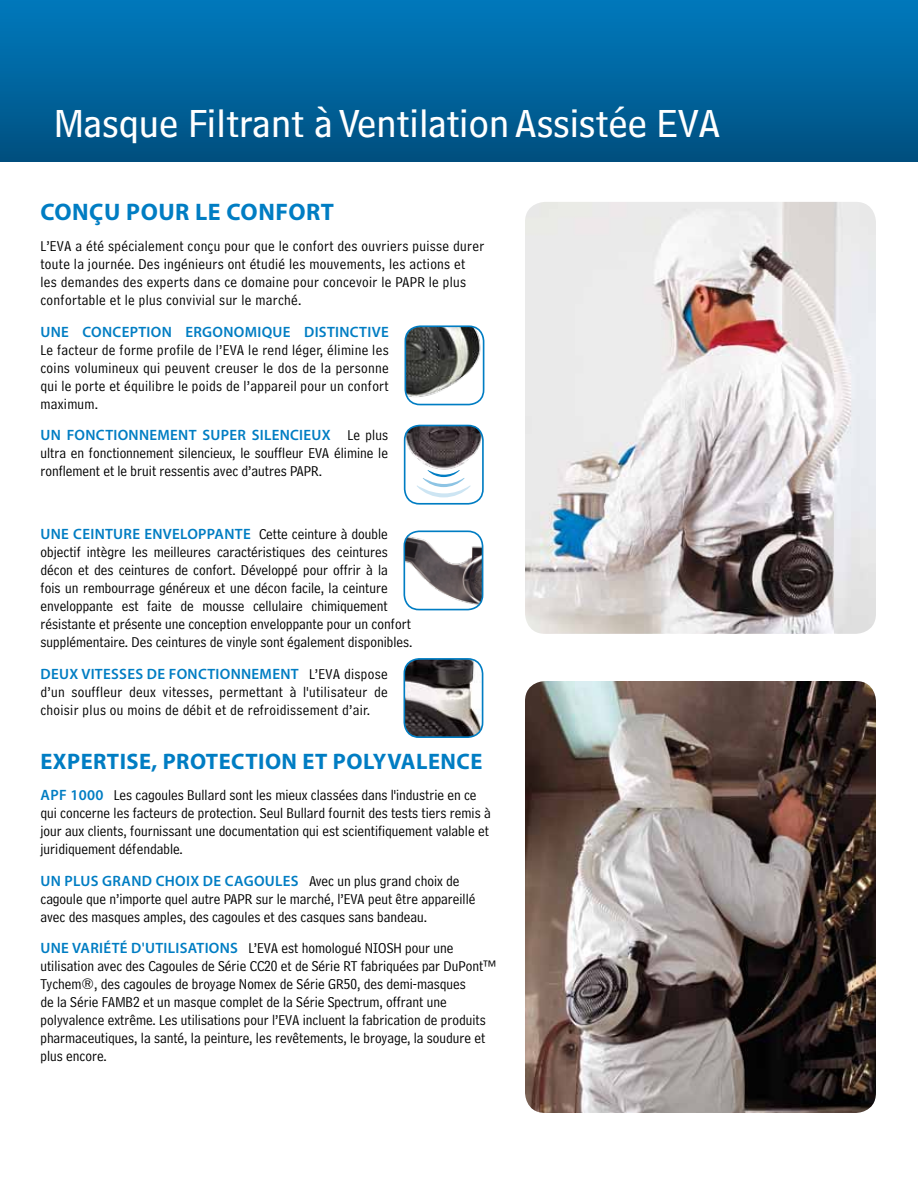
<style>
.page{position:relative;width:918px;height:1188px;background:#fff}
.page>*{position:absolute;margin:0;border:0;box-sizing:border-box;transform-origin:0 0}
.t1{font:40.5px "Bell Centennial Sub Caption";color:#fff}
.t2{font:700 24px "Myriad Pro";letter-spacing:.02em;color:#007dc3}
.t3{font:700 22.5px "Myriad Pro";letter-spacing:.02em;color:#007dc3}
.t4{font:15px/18px "Bell Centennial Address";color:#000}
.t5{font:15px/18px "Bell Centennial Address";letter-spacing:.02em;color:#000}
.t6{font:600 15px "Myriad Pro";letter-spacing:.02em;color:#007dc3}
.s1{font-family:"Bell Centennial Address";font-weight:400;color:#000}
.s2{font-family:"Myriad Pro";font-weight:600;color:#007dc3}
</style>
<div class="page">
<div style="left:0;top:0;width:918px;height:162px;background:linear-gradient(to bottom,#007abe,#005080)"></div>
<img style="left:525px;top:681px;width:351px;height:432px">
<img style="left:525px;top:202px;width:351px;height:432px">
<img style="left:405px;top:327px;width:79px;height:75px">
<div style="left:405px;top:325px;width:79px;height:80px;border:2px solid #007dc3;border-radius:15px"></div>
<svg style="left:417px;top:470px;width:54px;height:27px"></svg>
<img style="left:405px;top:426px;width:77px;height:44px">
<div style="left:404px;top:425px;width:80px;height:80px;border:2px solid #007dc3;border-radius:15px"></div>
<img style="left:404px;top:532px;width:79px;height:77px">
<div style="left:404px;top:530px;width:79px;height:80px;border:2px solid #007dc3;border-radius:15px"></div>
<img style="left:404px;top:659px;width:79px;height:78px">
<div style="left:404px;top:658px;width:79px;height:80px;border:2px solid #007dc3;border-radius:15px"></div>
<h1 class="t1" style="left:54px;top:99px;width:668px">Masque Filtrant à Ventilation Assistée EVA</h1>
<h2 class="t2" style="left:40px;top:196px;width:295px">CONÇU POUR LE CONFORT</h2>
<p class="t5" style="left:40px;top:237px;width:445px">L’EVA a été spécialement conçu pour que le confort des ouvriers puisse durer toute la journée. Des ingénieurs ont étudié les mouvements, les actions et les demandes des experts dans ce domaine pour concevoir le PAPR le plus confortable et le plus convivial sur le marché.</p>
<p class="t6" style="left:40px;top:322px;width:350px">UNE CONCEPTION ERGONOMIQUE DISTINCTIVE</p>
<p class="t4" style="left:41px;top:341px;width:350px;text-align:justify">Le facteur de forme profile de l’EVA le rend léger, élimine les coins volumineux qui peuvent creuser le dos de la personne qui le porte et équilibre le poids de l’appareil pour un confort maximum.</p>
<p class="t6" style="left:41px;top:425px;width:349px">UN FONCTIONNEMENT SUPER SILENCIEUX <span class="s1">Le plus</span></p>
<p class="t4" style="left:41px;top:444px;width:349px">ultra en fonctionnement silencieux, le souffleur EVA élimine le ronflement et le bruit ressentis avec d’autres PAPR.</p>
<p class="t6" style="left:41px;top:524px;width:349px">UNE CEINTURE ENVELOPPANTE <span class="s1">Cette ceinture à double</span></p>
<p class="t4" style="left:41px;top:543px;width:374px">objectif intègre les meilleures caractéristiques des ceintures décon et des ceintures de confort. Développé pour offrir à la<br>fois un rembourrage généreux et une décon facile, la ceinture enveloppante est faite de mousse cellulaire chimiquement résistante et présente une conception enveloppante pour un confort supplémentaire. Des ceintures de vinyle sont également disponibles.</p>
<p class="t6" style="left:41px;top:664px;width:349px">DEUX VITESSES DE FONCTIONNEMENT <span class="s1">L’EVA dispose</span></p>
<p class="t5" style="left:41px;top:683px;width:349px">d’un souffleur deux vitesses, permettant à l'utilisateur de choisir plus ou moins de débit et de refroidissement d’air.</p>
<h3 class="t3" style="left:40px;top:746px;width:443px">EXPERTISE, PROTECTION ET POLYVALENCE</h3>
<p class="t4" style="left:40px;top:786px;width:452px"><span class="s2">APF 1000</span> Les cagoules Bullard sont les mieux classées dans l'industrie en ce qui concerne les facteurs de protection. Seul Bullard fournit des tests tiers remis à jour aux clients, fournissant une documentation qui est scientifiquement valable et juridiquement défendable.</p>
<p class="t6" style="left:41px;top:871px;width:421px">UN PLUS GRAND CHOIX DE CAGOULES <span class="s1">Avec un plus grand choix de</span></p>
<p class="t4" style="left:40px;top:890px;width:436px">cagoule que n’importe quel autre PAPR sur le marché, l’EVA peut être appareillé avec des masques amples, des cagoules et des casques sans bandeau.</p>
<p class="t4" style="left:40px;top:939px;width:457px"><span class="s2">UNE VARIÉTÉ D'UTILISATIONS</span> L’EVA est homologué NIOSH pour une utilisation avec des Cagoules de Série CC20 et de Série RT fabriquées par DuPont™ Tychem®, des cagoules de broyage Nomex de Série GR50, des demi-masques<br>de la Série FAMB2 et un masque complet de la Série Spectrum, offrant une polyvalence extrême. Les utilisations pour l’EVA incluent la fabrication de produits pharmaceutiques, la santé, la peinture, les revêtements, le broyage, la soudure et plus encore.</p>
</div>
